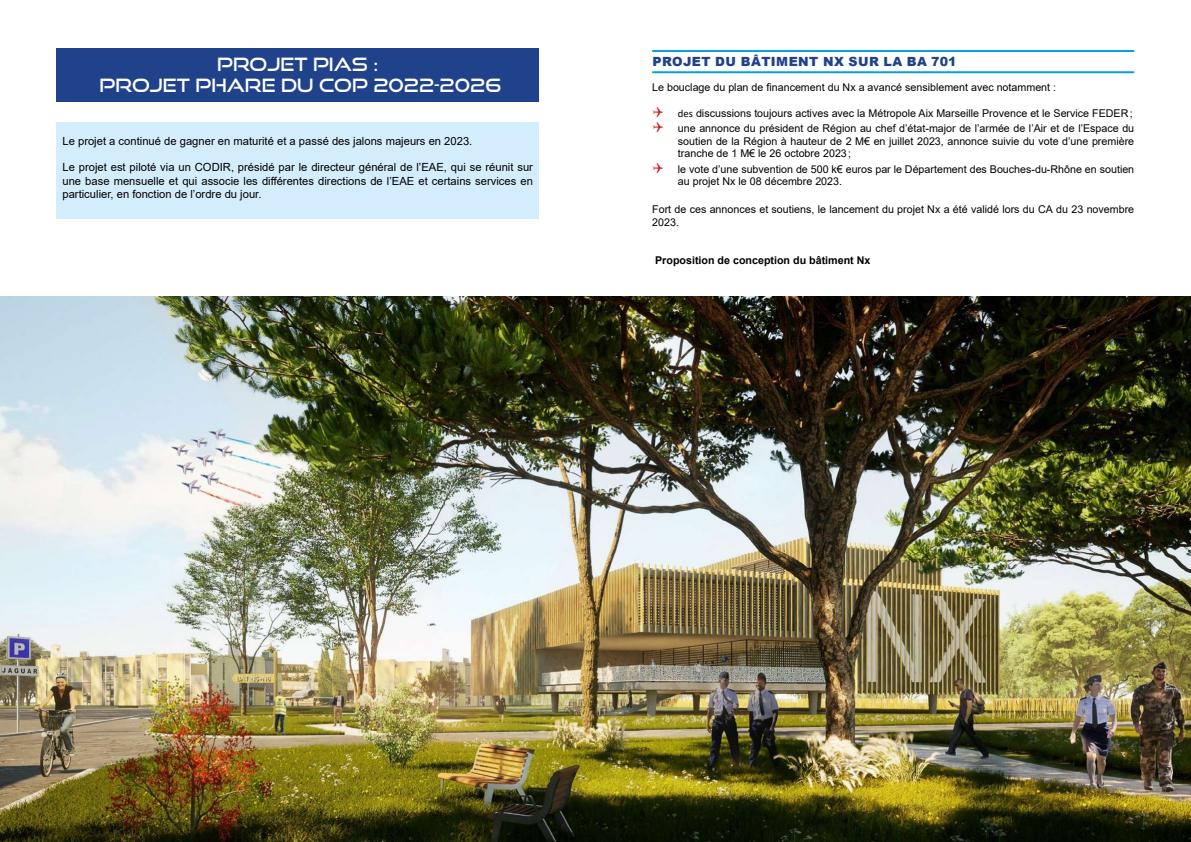
<style>
.page{position:relative;width:1191px;height:842px;background:#fff}
.page>*{position:absolute;margin:0;border:0;box-sizing:border-box;transform-origin:0 0}
.t1{font:18.4px/20.4px "Good Times Rg";color:#fff;text-align:center}
.t2{font:900 12.6px "Arial";letter-spacing:.035em;color:#20428b}
.t3{font:11.2px/13.3px "Arial";color:#000;text-align:justify}
.t4{font:10.7px/12.6px "Arial";color:#000}
.t5{font:700 10.7px "Arial";color:#000}
.s1{font-family:"Calibri"}
</style>
<div class="page">
<div style="left:57px;top:122px;width:482px;height:97px;background:#d4edfc"></div>
<hr style="left:652px;top:50px;width:482px;height:2px;background:#009fe3">
<hr style="left:652px;top:71px;width:482px;height:2px;background:#009fe3">
<div style="left:57px;top:48px;width:482px;height:54px;background:#20428b"></div>
<img style="left:0;top:296px;width:1191px;height:546px">
<h1 class="t1" style="left:100px;top:54px;width:403px">PROJET PIAS :<br>PROJET PHARE DU COP 2022-2026</h1>
<p class="t3" style="left:62px;top:134px;width:411px">Le projet a continué de gagner en maturité et a passé des jalons majeurs en 2023.</p>
<p class="t3" style="left:62px;top:161px;width:472px">Le projet est piloté via un CODIR, présidé par le directeur général de l’EAE, qui se réunit sur une base mensuelle et qui associe les différentes directions de l’EAE et certains services en particulier, en fonction de l’ordre du jour.</p>
<p class="t2" style="left:652px;top:52px;width:306px">PROJET DU BÂTIMENT NX SUR LA BA 701</p>
<p class="t4" style="left:652px;top:81px;width:405px">Le bouclage du plan de financement du Nx a avancé sensiblement avec notamment :</p>
<p class="t4" style="left:678px;top:105px;width:458px;line-height:15.4px"><span class="s1">des</span> discussions toujours actives avec la Métropole Aix Marseille Provence et le Service FEDER; une annonce du président de Région au chef d’état-major de l’armée de l’Air et de l’Espace du</p>
<p class="t4" style="left:678px;top:134px;width:458px">soutien de la Région à hauteur de 2 M€ en juillet 2023, annonce suivie du vote d’une première tranche de 1 M€ le 26 octobre 2023;</p>
<p class="t4" style="left:678px;top:162px;width:458px">le vote d’une subvention de 500 k€ euros par le Département des Bouches-du-Rhône en soutien au projet Nx le 08 décembre 2023.</p>
<p class="t4" style="left:652px;top:203px;width:483px">Fort de ces annonces et soutiens, le lancement du projet Nx a été validé lors du CA du 23 novembre<br>2023.</p>
<p class="t5" style="left:655px;top:253px;width:217px">Proposition de conception du bâtiment Nx</p>
</div>
